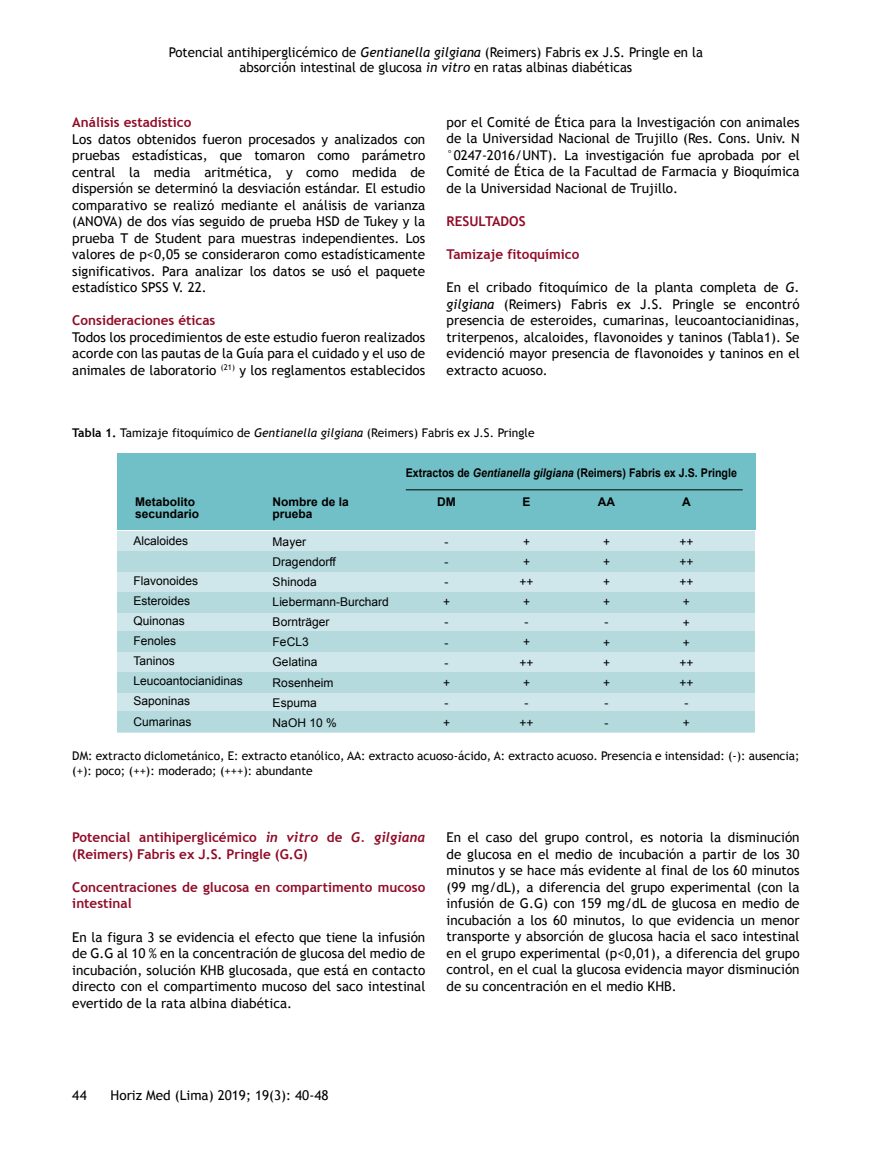
<style>
.page{position:relative;width:872px;height:1149px;background:#fff}
.page>*{position:absolute;margin:0;border:0;box-sizing:border-box;transform-origin:0 0}
.t1{font:13.5px/16.5px "Trebuchet MS";color:#000;text-align:justify}
.t2{font:700 13.5px/16.5px "Trebuchet MS";color:#910b26}
.t3{font:12px/15px "Trebuchet MS";color:#000}
.t4{font:12px/20.1px "Arial";color:#000}
.t5{font:700 12px "Arial";color:#000;scale:.89 1}
.t6{font:700 12px/12px "Arial";color:#000}
.s1{font-style:italic}
.s2{font-weight:700}
.s3{font-family:"Trebuchet";font-style:italic}
</style>
<div class="page">
<div style="left:117px;top:531px;width:638px;height:201px;background:#cfe7ea"></div>
<div style="left:117px;top:452px;width:638px;height:77px;background:#72c0c7"></div>
<div style="left:117px;top:551px;width:638px;height:20px;background:#b4dade"></div>
<div style="left:117px;top:591px;width:638px;height:21px;background:#b4dade"></div>
<div style="left:117px;top:631px;width:638px;height:20px;background:#b4dade"></div>
<div style="left:117px;top:672px;width:638px;height:20px;background:#b4dade"></div>
<div style="left:117px;top:711px;width:638px;height:20px;background:#b4dade"></div>
<hr style="left:406px;top:489px;width:336px;height:1px;background:#000">
<p class="t1" style="left:169px;top:44px;width:536px;line-height:15px;text-align:center">Potencial antihiperglicémico de <span class="s1">Gentianella gilgiana</span> (Reimers) Fabris ex J.S. Pringle en la absorción intestinal de glucosa <span class="s1">in vitro</span> en ratas albinas diabéticas</p>
<p class="t2" style="left:72px;top:114px;width:121px">Análisis estadístico</p>
<p class="t1" style="left:72px;top:130px;width:354px">Los datos obtenidos fueron procesados y analizados con pruebas estadísticas, que tomaron como parámetro central la media aritmética, y como medida de dispersión se determinó la desviación estándar. El estudio comparativo se realizó mediante el análisis de varianza (ANOVA) de dos vías seguido de prueba HSD de Tukey y la prueba T de Student para muestras independientes. Los valores de p&lt;0,05 se consideraron como estadísticamente significativos. Para analizar los datos se usó el paquete estadístico SPSS V. 22.</p>
<p class="t2" style="left:72px;top:312px;width:145px">Consideraciones éticas</p>
<p class="t1" style="left:72px;top:328px;width:354px">Todos los procedimientos de este estudio fueron realizados acorde con las pautas de la Guía para el cuidado y el uso de animales de laboratorio <sup>(21)</sup> y los reglamentos establecidos</p>
<p class="t1" style="left:446px;top:114px;width:354px">por el Comité de Ética para la Investigación con animales de la Universidad Nacional de Trujillo (Res. Cons. Univ. N °0247-2016/UNT). La investigación fue aprobada por el Comité de Ética de la Facultad de Farmacia y Bioquímica de la Universidad Nacional de Trujillo.</p>
<p class="t2" style="left:446px;top:213px;width:81px">RESULTADOS</p>
<p class="t2" style="left:446px;top:246px;width:134px">Tamizaje fitoquímico</p>
<p class="t1" style="left:446px;top:279px;width:354px">En el cribado fitoquímico de la planta completa de <span class="s1">G. gilgiana</span> (Reimers) Fabris ex J.S. Pringle se encontró presencia de esteroides, cumarinas, leucoantocianidinas, triterpenos, alcaloides, flavonoides y taninos (Tabla1). Se evidenció mayor presencia de flavonoides y taninos en el extracto acuoso.</p>
<p class="t3" style="left:72px;top:424px;width:464px"><span class="s2">Tabla 1.</span> Tamizaje fitoquímico de <span class="s1">Gentianella gilgiana</span> (Reimers) Fabris ex J.S. Pringle</p>
<p class="t6" style="left:135px;top:495px;width:66px">Metabolito secundario</p>
<p class="t6" style="left:273px;top:495px;width:78px">Nombre de la prueba</p>
<p class="t4" style="left:134px;top:530px;width:56px">Alcaloides</p>
<p class="t4" style="left:134px;top:570px;width:111px">Flavonoides<br>Esteroides<br>Quinonas<br>Fenoles<br>Taninos<br>Leucoantocianidinas<br>Saponinas<br>Cumarinas</p>
<p class="t4" style="left:273px;top:531px;width:118px">Mayer<br>Dragendorff<br>Shinoda<br>Liebermann-Burchard<br>Bornträger<br>FeCL3<br>Gelatina<br>Rosenheim<br>Espuma<br>NaOH 10 %</p>
<p class="t5" style="left:406px;top:464px;width:374px">Extractos de <span class="s1">Gentianella gilgiana</span> (Reimers) Fabris ex J.S. Pringle</p>
<p class="t6" style="left:437px;top:495px;width:20px">DM</p>
<p class="t4" style="left:443px;top:531px;width:9px">- - - + - - - + - +</p>
<p class="t6" style="left:522px;top:495px;width:10px">E</p>
<p class="t4" style="left:519px;top:531px;width:16px;text-align:center">+ + ++ +<br>-<br>+ ++ +<br>- ++</p>
<p class="t6" style="left:598px;top:496px;width:19px">AA</p>
<p class="t4" style="left:603px;top:532px;width:9px">+ + + + - + + + - -</p>
<p class="t6" style="left:682px;top:496px;width:10px">A</p>
<p class="t4" style="left:679px;top:532px;width:16px;text-align:center">++ ++ ++ + + + ++ ++ -<br>+</p>
<p class="t3" style="left:72px;top:748px;width:729px">DM: extracto diclometánico, E: extracto etanólico, AA: extracto acuoso-ácido, A: extracto acuoso. Presencia e intensidad: (-): ausencia; (+): poco; (++): moderado; (+++): abundante</p>
<p class="t2" style="left:72px;top:829px;width:354px">Potencial antihiperglicémico <span class="s3">in vitro</span> de <span class="s3">G. gilgiana </span>(Reimers) Fabris ex J.S. Pringle (G.G)</p>
<p class="t2" style="left:72px;top:878px;width:354px">Concentraciones de glucosa en compartimento mucoso intestinal</p>
<p class="t1" style="left:72px;top:928px;width:354px">En la figura 3 se evidencia el efecto que tiene la infusión de G.G al 10 % en la concentración de glucosa del medio de incubación, solución KHB glucosada, que está en contacto directo con el compartimento mucoso del saco intestinal evertido de la rata albina diabética.</p>
<p class="t1" style="left:446px;top:829px;width:354px">En el caso del grupo control, es notoria la disminución de glucosa en el medio de incubación a partir de los 30 minutos y se hace más evidente al final de los 60 minutos (99 mg/dL), a diferencia del grupo experimental (con la infusión de G.G) con 159 mg/dL de glucosa en medio de incubación a los 60 minutos, lo que evidencia un menor transporte y absorción de glucosa hacia el saco intestinal en el grupo experimental (p&lt;0,01), a diferencia del grupo control, en el cual la glucosa evidencia mayor disminución de su concentración en el medio KHB.</p>
<p class="t1" style="left:72px;top:1086px;width:16px">44</p>
<p class="t1" style="left:111px;top:1086px;width:219px">Horiz Med (Lima) 2019; 19(3): 40-48</p>
</div>
